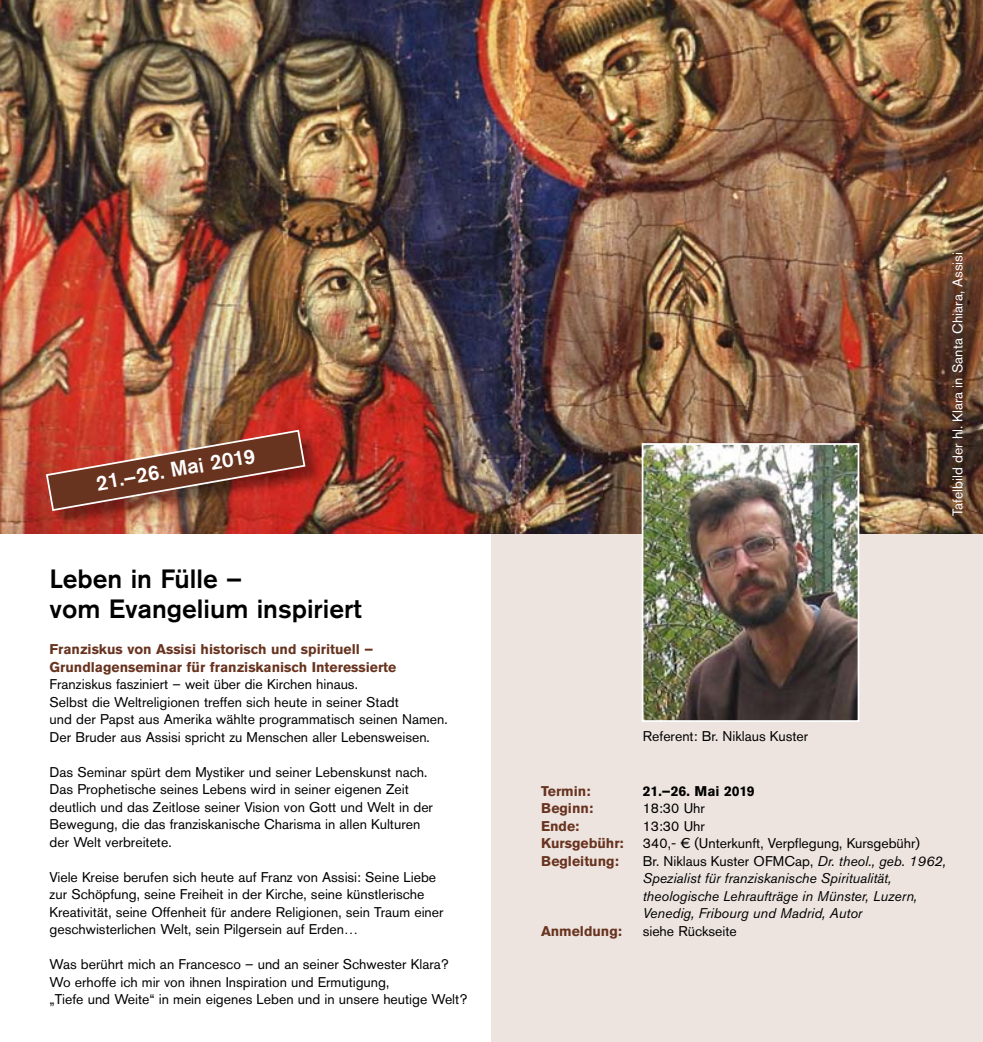
<style>
.page{position:relative;width:983px;height:1042px;background:#fff}
.page>*{position:absolute;margin:0;border:0;box-sizing:border-box;transform-origin:0 0}
.t1{font:500 26.25px/29.8px "Akzidenz Grotesk Std";color:#000}
.t2{font:500 21px "Akzidenz Grotesk Std";color:#fff}
.t3{font:14px/17.5px "Akzidenz Grotesk Std";color:#000}
.t4{font:italic 14px/17.5px "Akzidenz Grotesk Std";color:#000}
.t5{font:700 14px/17.5px "Akzidenz Grotesk Std";color:#68331f}
.t6{font:14px "Akzidenz Grotesk Std";color:#fff}
.t7{font:700 14px "Akzidenz Grotesk Std";color:#000}
.s1{font-style:normal}
</style>
<div class="page">
<div style="left:491px;top:533px;width:491px;height:509px;background:#ede4df"></div>
<img style="left:0;top:0;width:982px;height:534px">
<div style="left:47px;top:431px;width:277px;height:99px;background:#000;opacity:.4"></div>
<img style="left:45px;top:429px;width:261px;height:83px">
<img style="left:644px;top:446px;width:212px;height:273px">
<div style="left:641px;top:443px;width:218px;height:279px;border:2px solid #fff"></div>
<h2 class="t2" style="left:94px;top:470px;width:163px;rotate:-10deg">21.–26. Mai 2019</h2>
<h1 class="t1" style="left:50px;top:563px;width:313px">Leben in Fülle –<br>vom Evangelium inspiriert</h1>
<p class="t5" style="left:50px;top:641px;width:348px">Franziskus von Assisi historisch und spirituell –<br>Grundlagenseminar für franziskanisch Interessierte</p>
<p class="t3" style="left:50px;top:675px;width:399px">Franziskus fasziniert – weit über die Kirchen hinaus.<br>Selbst die Weltreligionen treffen sich heute in seiner Stadt<br>und der Papst aus Amerika wählte programmatisch seinen Namen.<br>Der Bruder aus Assisi spricht zu Menschen aller Lebensweisen.</p>
<p class="t3" style="left:50px;top:763px;width:385px">Das Seminar spürt dem Mystiker und seiner Lebenskunst nach.<br>Das Prophetische seines Lebens wird in seiner eigenen Zeit deutlich und das Zeitlose seiner Vision von Gott und Welt in der Bewegung, die das franziskanische Charisma in allen Kulturen der Welt verbreitete.</p>
<p class="t3" style="left:50px;top:868px;width:395px">Viele Kreise berufen sich heute auf Franz von Assisi: Seine Liebe zur Schöpfung, seine Freiheit in der Kirche, seine künstlerische Kreativität, seine Offenheit für andere Religionen, sein Traum einer geschwisterlichen Welt, sein Pilgersein auf Erden…</p>
<p class="t3" style="left:50px;top:955px;width:419px">Was berührt mich an Francesco – und an seiner Schwester Klara?<br>Wo erhoffe ich mir von ihnen Inspiration und Ermutigung,<br>„Tiefe und Weite“ in mein eigenes Leben und in unsere heutige Welt?</p>
<p class="t3" style="left:642px;top:727px;width:167px">Referent: Br. Niklaus Kuster</p>
<p class="t6" style="left:948px;top:516px;width:265px;rotate:-90deg">Tafelbild der hl. Klara in Santa Chiara, Assisi</p>
<p class="t5" style="left:541px;top:782px;width:51px">Termin:</p>
<p class="t7" style="left:642px;top:783px;width:113px">21.–26. Mai 2019</p>
<p class="t5" style="left:541px;top:799px;width:53px">Beginn:</p>
<p class="t3" style="left:642px;top:799px;width:64px">18:30 Uhr</p>
<p class="t5" style="left:541px;top:817px;width:40px">Ende:</p>
<p class="t3" style="left:642px;top:817px;width:64px">13:30 Uhr</p>
<p class="t5" style="left:541px;top:834px;width:84px">Kursgebühr:</p>
<p class="t3" style="left:642px;top:834px;width:279px">340,- € (Unterkunft, Verpflegung, Kursgebühr)</p>
<p class="t5" style="left:541px;top:852px;width:79px">Begleitung:</p>
<p class="t4" style="left:642px;top:852px;width:305px"><span class="s1">Br. Niklaus Kuster OFMCap,</span> Dr. theol., geb. 1962, Spezialist für franziskanische Spiritualität, theologische Lehraufträge in Münster, Luzern, Venedig, Fribourg und Madrid, Autor</p>
<p class="t5" style="left:541px;top:922px;width:82px">Anmeldung:</p>
<p class="t3" style="left:642px;top:922px;width:96px">siehe Rückseite</p>
</div>
